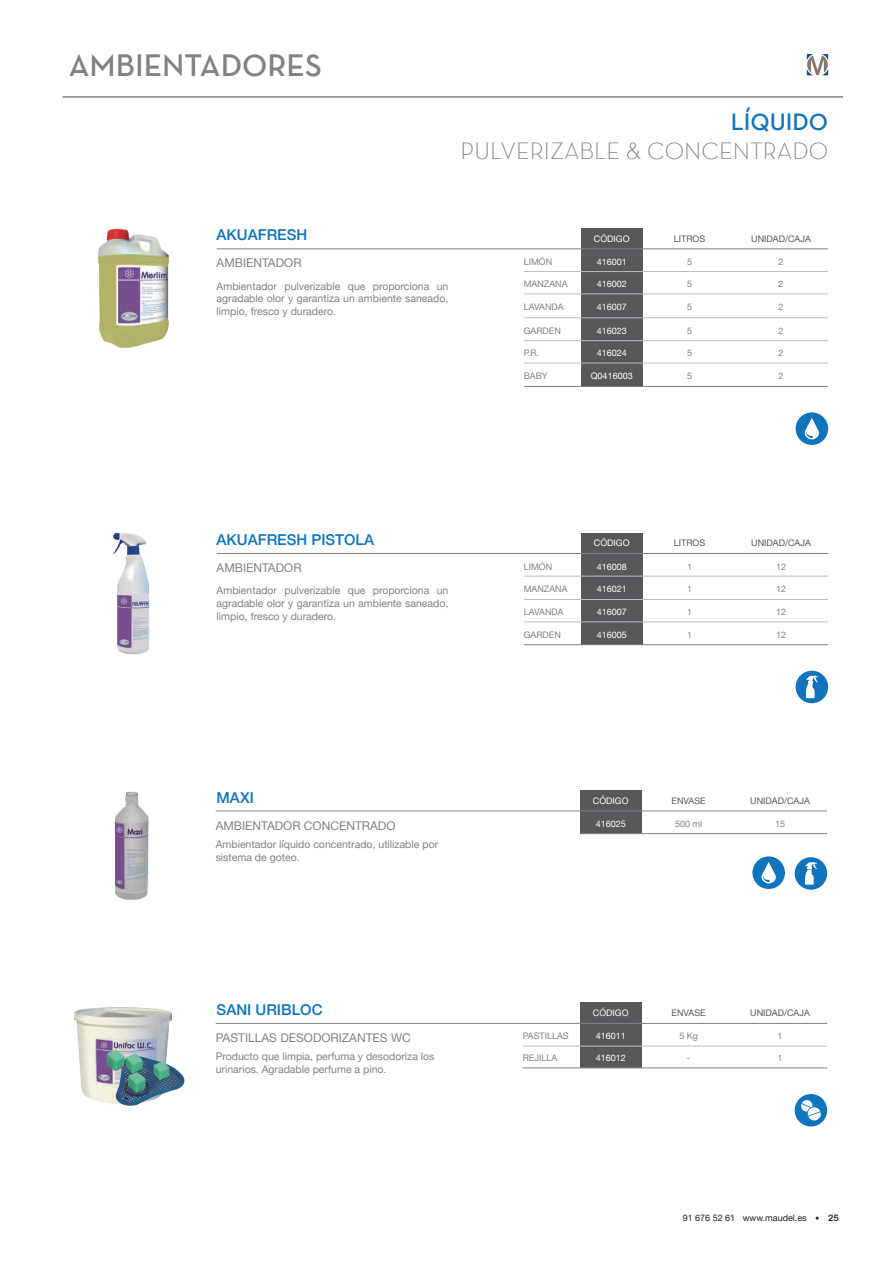
<style>
.page{position:relative;width:893px;height:1263px;background:#fff}
.page>*{position:absolute;margin:0;border:0;box-sizing:border-box;transform-origin:0 0}
.t1{font:31.5px "Neutra Text Demi SC";color:#808285}
.t2{font:24px "Neutra Text Light Alt";color:#808285}
.t3{font:24px "Neutra Text Demi SC";color:#1074bc}
.t4{font:500 15px "Helvetica Neue";color:#1074bc}
.t5{font:12px "Helvetica Neue";color:#808285}
.t6{font:10.5px/12.6px "Helvetica Neue";color:#808285}
.t7{font:9px "Helvetica Neue";color:#808285}
.t8{font:9px "Helvetica Neue";color:#fff}
.t9{font:9px "Helvetica Neue";color:#57585a}
.t10{font:9px "Helvetica Neue";color:#231f20}
.t11{font:9px "Arial Rounded MT Bold";color:#231f20}
</style>
<div class="page">
<svg style="left:807px;top:54px;width:21px;height:21px"></svg>
<hr style="left:63px;top:96px;width:780px;height:2px;background:#808285">
<div style="left:580px;top:1003px;width:62px;height:65px;background:#57585a"></div>
<img style="left:74px;top:1007px;width:98px;height:96px">
<hr style="left:216px;top:1023px;width:611px;height:1px;background:#808285">
<img style="left:104px;top:1046px;width:81px;height:60px">
<div style="left:795px;top:1094px;width:32px;height:32px;background:#1074bc;border-radius:50%"></div>
<svg style="left:801px;top:1100px;width:20px;height:20px"></svg>
<hr style="left:523px;top:1046px;width:304px;height:1px;background:#bcbdc0">
<hr style="left:523px;top:1067px;width:304px;height:1px;background:#808285">
<div style="left:580px;top:790px;width:62px;height:44px;background:#57585a"></div>
<hr style="left:580px;top:833px;width:247px;height:1px;background:#808285">
<img style="left:114px;top:791px;width:35px;height:109px">
<hr style="left:216px;top:810px;width:611px;height:1px;background:#808285">
<div style="left:795px;top:857px;width:32px;height:33px;background:#1074bc;border-radius:50%"></div>
<svg style="left:805px;top:862px;width:12px;height:23px"></svg>
<div style="left:752px;top:856px;width:33px;height:33px;background:#1074bc;border-radius:50%"></div>
<svg style="left:761px;top:862px;width:15px;height:21px"></svg>
<div style="left:581px;top:533px;width:62px;height:112px;background:#57585a"></div>
<img style="left:113px;top:532px;width:37px;height:123px">
<hr style="left:217px;top:553px;width:611px;height:1px;background:#808285">
<div style="left:796px;top:671px;width:32px;height:32px;background:#1074bc;border-radius:50%"></div>
<svg style="left:806px;top:676px;width:12px;height:22px"></svg>
<hr style="left:524px;top:576px;width:304px;height:1px;background:#bcbdc0">
<hr style="left:524px;top:599px;width:304px;height:1px;background:#bcbdc0">
<hr style="left:524px;top:621px;width:304px;height:1px;background:#bcbdc0">
<hr style="left:524px;top:644px;width:304px;height:1px;background:#808285">
<div style="left:581px;top:228px;width:62px;height:158px;background:#57585a"></div>
<hr style="left:217px;top:248px;width:611px;height:1px;background:#808285">
<img style="left:97px;top:228px;width:72px;height:120px">
<hr style="left:524px;top:271px;width:304px;height:1px;background:#bcbdc0">
<hr style="left:524px;top:293px;width:304px;height:1px;background:#bcbdc0">
<hr style="left:524px;top:317px;width:304px;height:1px;background:#bcbdc0">
<hr style="left:524px;top:340px;width:304px;height:1px;background:#bcbdc0">
<hr style="left:524px;top:386px;width:304px;height:1px;background:#808285">
<hr style="left:524px;top:363px;width:304px;height:1px;background:#bcbdc0">
<div style="left:796px;top:412px;width:32px;height:33px;background:#1074bc;border-radius:50%"></div>
<svg style="left:804px;top:418px;width:15px;height:21px"></svg>
<h1 class="t1" style="left:69px;top:54px;width:255px">AMBIENTADORES</h1>
<h2 class="t3" style="left:731px;top:113px;width:99px">LÍQUIDO</h2>
<h2 class="t2" style="left:461px;top:142px;width:369px">PULVERIZABLE &amp; CONCENTRADO</h2>
<h3 class="t4" style="left:217px;top:225px;width:92px">AKUAFRESH</h3>
<p class="t8" style="left:594px;top:233px;width:37px">CÓDIGO</p>
<p class="t9" style="left:674px;top:233px;width:33px">LITROS</p>
<p class="t9" style="left:751px;top:233px;width:61px">UNIDAD/CAJA</p>
<p class="t7" style="left:524px;top:256px;width:30px">LIMÓN</p>
<p class="t8" style="left:597px;top:256px;width:32px">416001</p>
<p class="t7" style="left:687px;top:256px;width:7px">5</p>
<p class="t7" style="left:778px;top:256px;width:7px">2</p>
<p class="t7" style="left:524px;top:279px;width:45px">MANZANA</p>
<p class="t8" style="left:597px;top:279px;width:32px">416002</p>
<p class="t7" style="left:687px;top:279px;width:7px">5</p>
<p class="t7" style="left:778px;top:279px;width:7px">2</p>
<p class="t7" style="left:524px;top:301px;width:42px">LAVANDA</p>
<p class="t8" style="left:597px;top:302px;width:32px">416007</p>
<p class="t7" style="left:687px;top:302px;width:7px">5</p>
<p class="t7" style="left:778px;top:302px;width:7px">2</p>
<p class="t7" style="left:524px;top:325px;width:39px">GARDEN</p>
<p class="t8" style="left:597px;top:325px;width:32px">416023</p>
<p class="t7" style="left:687px;top:325px;width:7px">5</p>
<p class="t7" style="left:778px;top:325px;width:7px">2</p>
<p class="t7" style="left:524px;top:348px;width:17px">P.R.</p>
<p class="t8" style="left:597px;top:348px;width:32px">416024</p>
<p class="t8" style="left:591px;top:370px;width:43px">Q0416003</p>
<p class="t5" style="left:217px;top:256px;width:86px">AMBIENTADOR</p>
<p class="t6" style="left:217px;top:280px;width:233px;text-align:justify">Ambientador pulverizable que proporciona un agradable olor y garantiza un ambiente saneado, limpio, fresco y duradero.</p>
<p class="t7" style="left:778px;top:348px;width:7px">2</p>
<p class="t7" style="left:687px;top:348px;width:7px">5</p>
<p class="t7" style="left:687px;top:370px;width:7px">5</p>
<p class="t7" style="left:524px;top:370px;width:25px">BABY</p>
<p class="t7" style="left:778px;top:370px;width:7px">2</p>
<h3 class="t4" style="left:217px;top:530px;width:159px">AKUAFRESH PISTOLA</h3>
<p class="t8" style="left:594px;top:538px;width:37px">CÓDIGO</p>
<p class="t8" style="left:597px;top:561px;width:32px">416008</p>
<p class="t9" style="left:674px;top:538px;width:33px">LITROS</p>
<p class="t7" style="left:687px;top:561px;width:7px">1</p>
<p class="t9" style="left:751px;top:538px;width:61px">UNIDAD/CAJA</p>
<p class="t7" style="left:524px;top:561px;width:30px">LIMÓN</p>
<p class="t7" style="left:776px;top:561px;width:12px">12</p>
<p class="t7" style="left:524px;top:583px;width:45px">MANZANA</p>
<p class="t8" style="left:597px;top:583px;width:32px">416021</p>
<p class="t7" style="left:687px;top:583px;width:7px">1</p>
<p class="t7" style="left:776px;top:583px;width:12px">12</p>
<p class="t7" style="left:524px;top:607px;width:42px">LAVANDA</p>
<p class="t8" style="left:597px;top:607px;width:32px">416007</p>
<p class="t7" style="left:687px;top:607px;width:7px">1</p>
<p class="t7" style="left:776px;top:607px;width:12px">12</p>
<p class="t7" style="left:524px;top:629px;width:39px">GARDEN</p>
<p class="t8" style="left:597px;top:629px;width:32px">416005</p>
<p class="t7" style="left:687px;top:629px;width:7px">1</p>
<p class="t7" style="left:776px;top:629px;width:12px">12</p>
<p class="t5" style="left:217px;top:560px;width:86px">AMBIENTADOR</p>
<p class="t6" style="left:217px;top:584px;width:233px;text-align:justify">Ambientador pulverizable que proporciona un agradable olor y garantiza un ambiente saneado, limpio, fresco y duradero.</p>
<h3 class="t4" style="left:217px;top:788px;width:39px">MAXI</h3>
<p class="t8" style="left:593px;top:795px;width:37px">CÓDIGO</p>
<p class="t9" style="left:672px;top:795px;width:36px">ENVASE</p>
<p class="t9" style="left:750px;top:795px;width:61px">UNIDAD/CAJA</p>
<p class="t5" style="left:216px;top:818px;width:181px">AMBIENTADOR CONCENTRADO</p>
<p class="t8" style="left:596px;top:818px;width:32px">416025</p>
<p class="t7" style="left:675px;top:818px;width:29px">500 ml</p>
<p class="t7" style="left:775px;top:818px;width:12px">15</p>
<p class="t6" style="left:216px;top:838px;width:224px">Ambientador líquido concentrado, utilizable por sistema de goteo.</p>
<h3 class="t4" style="left:217px;top:1001px;width:107px">SANI URIBLOC</h3>
<p class="t5" style="left:216px;top:1031px;width:197px">PASTILLAS DESODORIZANTES WC</p>
<p class="t6" style="left:216px;top:1050px;width:220px">Producto que limpia, perfuma y desodoriza los urinarios. Agradable perfume a pino.</p>
<p class="t7" style="left:523px;top:1031px;width:47px">PASTILLAS</p>
<p class="t7" style="left:523px;top:1053px;width:36px">REJILLA</p>
<p class="t8" style="left:593px;top:1008px;width:37px">CÓDIGO</p>
<p class="t8" style="left:596px;top:1031px;width:32px">416011</p>
<p class="t8" style="left:596px;top:1053px;width:32px">416012</p>
<p class="t9" style="left:672px;top:1008px;width:36px">ENVASE</p>
<p class="t7" style="left:679px;top:1031px;width:20px">5 Kg</p>
<p class="t7" style="left:687px;top:1053px;width:5px">-</p>
<p class="t9" style="left:750px;top:1008px;width:61px">UNIDAD/CAJA</p>
<p class="t7" style="left:777px;top:1031px;width:7px">1</p>
<p class="t7" style="left:777px;top:1053px;width:7px">1</p>
<p class="t10" style="left:683px;top:1212px;width:126px">91 676 52 61 www.maudel.es</p>
<p class="t11" style="left:828px;top:1212px;width:12px">25</p>
</div>
